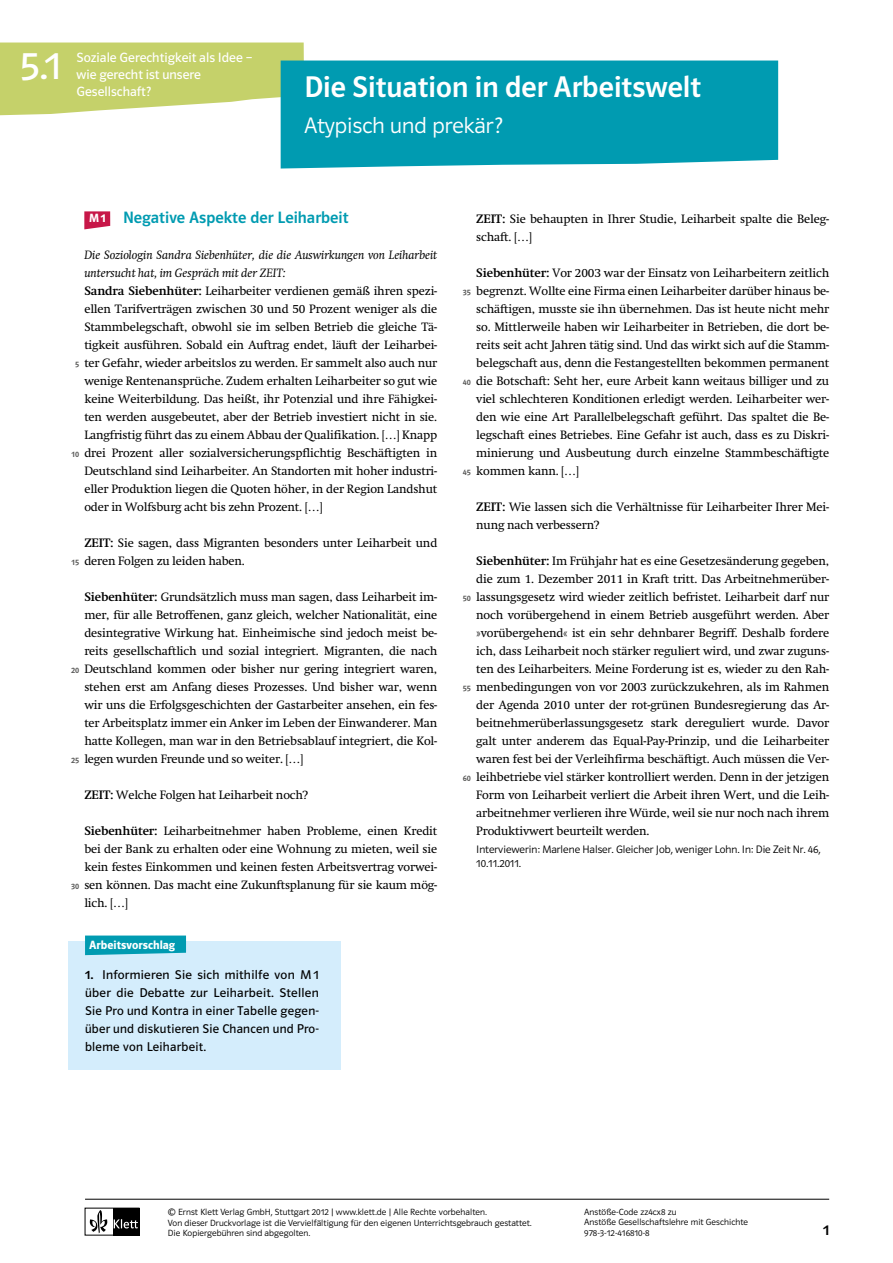
<style>
.page{position:relative;width:893px;height:1263px;background:#fff}
.page>*{position:absolute;margin:0;border:0;box-sizing:border-box;transform-origin:0 0}
._07_kolumnentitel_nu{font:40.5px "Polo ST11 K Buch";color:#fff}
._01_u1_head{font:30px "Polo ST11 K Krftg";color:#fff}
._01_u1_subhead{font:22.5px "Polo ST11 K Leicht";color:#fff}
._01_u2_material{font:16.5px "Polo ST11 K Krftg";color:#009bb1}
.Seitenkopf{font:15px "Polo ST11 K Krftg";color:#000}
._07_kolumnentitel{font:13.5px/17.2px "Polo ST11 K Buch";color:#fff}
._08_arbeitsvorschlae{font:12.75px/18px "Polo ST11 K Buch";letter-spacing:.02em;color:#000;text-align:justify}
._02_material_p{font:12px/18px "Klett Swift";letter-spacing:-.01em;color:#000;text-align:justify}
._02_material_anmod{font:italic 12px/18px "Klett Swift";color:#000}
._01_u4{font:12px "Polo ST11 K Hfett";color:#fff}
._06_source{font:10.8px/14.2px "Polo ST11 K Leicht";color:#000}
.Seitenkopf-2{font:9px/10.5px "Polo ST11 K Leicht";letter-spacing:.005em;color:#000}
._04_zeilenzaehler{font:8.25px "Polo ST11 K Krftg";color:#575756}
.s1{font-weight:700}
.s2{font-family:"Polo ST11 K Krftg"}
</style>
<div class="page">
<div style="left:112px;top:1208px;width:27px;height:27px;background:#000"></div>
<svg style="left:114px;top:1219px;width:23px;height:9px"></svg>
<svg style="left:90px;top:1210px;width:17px;height:23px"></svg>
<div style="left:85px;top:1208px;width:54px;height:27px;border:1px solid #000"></div>
<hr style="left:85px;top:1199px;width:744px;height:1px;background:#000">
<svg style="left:0;top:43px;width:304px;height:72px;background:#cad579"></svg>
<div style="left:281px;top:61px;width:497px;height:108px;background:#009bb1"></div>
<svg style="left:84px;top:211px;width:26px;height:18px"></svg>
<div style="left:68px;top:941px;width:272px;height:129px;background:#d4edfc"></div>
<svg style="left:85px;top:935px;width:101px;height:20px;background:#12a2b7"></svg>
<p class="_07_kolumnentitel_nu" style="left:20px;top:44px;width:43px">5.1</p>
<p class="_07_kolumnentitel" style="left:77px;top:49px;width:177px">Soziale Gerechtigkeit als Idee – wie gerecht ist unsere<br>Gesellschaft?</p>
<p class="_01_u1_head" style="left:304px;top:70px;width:399px">Die Situation in der Arbeitswelt</p>
<p class="_01_u1_subhead" style="left:304px;top:113px;width:200px">Atypisch und prekär?</p>
<p class="_01_u4" style="left:89px;top:212px;width:18px">M 1</p>
<p class="_01_u2_material" style="left:123px;top:208px;width:227px">Negative Aspekte der Leiharbeit</p>
<p class="_02_material_anmod" style="left:84px;top:245px;width:354px">Die Soziologin Sandra Siebenhüter, die die Auswirkungen von Leiharbeit untersucht hat, im Gespräch mit der ZEIT:</p>
<p class="_02_material_p" style="left:84px;top:282px;width:354px"><span class="s1">Sandra Siebenhüter:</span> Leiharbeiter verdienen gemäß ihren spezi&shy;ellen Tarifverträgen zwischen 30 und 50 Prozent weniger als die Stammbelegschaft, obwohl sie im selben Betrieb die gleiche Tä&shy;tigkeit ausführen. Sobald ein Auftrag endet, läuft der Leiharbei&shy;ter Gefahr, wieder arbeitslos zu werden. Er sammelt also auch nur wenige Rentenansprüche. Zudem erhalten Leiharbeiter so gut wie keine Weiterbildung. Das heißt, ihr Potenzial und ihre Fähigkei&shy;ten werden ausgebeutet, aber der Betrieb investiert nicht in sie.<br>Langfristig führt das zu einem Abbau der Qualifikation. […] Knapp drei Prozent aller sozialversicherungspflichtig Beschäftigten in Deutschland sind Leiharbeiter. An Standorten mit hoher industri&shy;eller Produktion liegen die Quoten höher, in der Region Landshut oder in Wolfsburg acht bis zehn Prozent. […]</p>
<p class="_02_material_p" style="left:84px;top:534px;width:354px"><span class="s1">ZEIT:</span> Sie sagen, dass Migranten besonders unter Leiharbeit und deren Folgen zu leiden haben.</p>
<p class="_02_material_p" style="left:84px;top:588px;width:354px"><span class="s1">Siebenhüter:</span> Grundsätzlich muss man sagen, dass Leiharbeit im&shy;mer, für alle Betroffenen, ganz gleich, welcher Nationalität, eine desintegrative Wirkung hat. Einheimische sind jedoch meist be&shy;reits gesellschaftlich und sozial integriert. Migranten, die nach Deutschland kommen oder bisher nur gering integriert waren, stehen erst am Anfang dieses Prozesses. Und bisher war, wenn wir uns die Erfolgsgeschichten der Gastarbeiter ansehen, ein fes&shy;ter Arbeitsplatz immer ein Anker im Leben der Einwanderer. Man hatte Kollegen, man war in den Betriebsablauf integriert, die Kol&shy;legen wurden Freunde und so weiter. […]</p>
<p class="_02_material_p" style="left:84px;top:786px;width:225px"><span class="s1">ZEIT:</span> Welche Folgen hat Leiharbeit noch?</p>
<p class="_02_material_p" style="left:84px;top:822px;width:354px"><span class="s1">Siebenhüter:</span> Leiharbeitnehmer haben Probleme, einen Kredit bei der Bank zu erhalten oder eine Wohnung zu mieten, weil sie kein festes Einkommen und keinen festen Arbeitsvertrag vorwei&shy;sen können. Das macht eine Zukunftsplanung für sie kaum mög&shy;lich. […]</p>
<p class="_04_zeilenzaehler" style="left:75px;top:359px;width:6px">5</p>
<p class="_04_zeilenzaehler" style="left:72px;top:449px;width:9px">10</p>
<p class="_04_zeilenzaehler" style="left:72px;top:557px;width:9px">15</p>
<p class="_04_zeilenzaehler" style="left:71px;top:665px;width:10px">20</p>
<p class="_04_zeilenzaehler" style="left:71px;top:755px;width:10px">25</p>
<p class="_04_zeilenzaehler" style="left:71px;top:881px;width:10px">30</p>
<p class="_01_u4" style="left:89px;top:938px;width:87px">Arbeitsvorschlag</p>
<p class="_08_arbeitsvorschlae" style="left:85px;top:965px;width:235px"><span class="s2">1.</span> Informieren Sie sich mithilfe von M 1 über die Debatte zur Leiharbeit. Stellen Sie Pro und Kontra in einer Tabelle gegen&shy;über und diskutieren Sie Chancen und Pro&shy;bleme von Leiharbeit.</p>
<p class="_02_material_p" style="left:476px;top:210px;width:354px"><span class="s1">ZEIT:</span> Sie behaupten in Ihrer Studie, Leiharbeit spalte die Beleg&shy;schaft. […]</p>
<p class="_02_material_p" style="left:476px;top:264px;width:354px"><span class="s1">Siebenhüter:</span> Vor 2003 war der Einsatz von Leiharbeitern zeitlich begrenzt. Wollte eine Firma einen Leiharbeiter darüber hinaus be&shy;schäftigen, musste sie ihn übernehmen. Das ist heute nicht mehr so. Mittlerweile haben wir Leiharbeiter in Betrieben, die dort be&shy;reits seit acht Jahren tätig sind. Und das wirkt sich auf die Stamm&shy;belegschaft aus, denn die Festangestellten bekommen permanent die Botschaft: Seht her, eure Arbeit kann weitaus billiger und zu viel schlechteren Konditionen erledigt werden. Leiharbeiter wer&shy;den wie eine Art Parallelbelegschaft geführt. Das spaltet die Be&shy;legschaft eines Betriebes. Eine Gefahr ist auch, dass es zu Diskri&shy;minierung und Ausbeutung durch einzelne Stammbeschäftigte kommen kann. […]</p>
<p class="_02_material_p" style="left:476px;top:498px;width:354px"><span class="s1">ZEIT:</span> Wie lassen sich die Verhältnisse für Leiharbeiter Ihrer Mei&shy;nung nach verbessern?</p>
<p class="_02_material_p" style="left:476px;top:552px;width:354px"><span class="s1">Siebenhüter:</span> Im Frühjahr hat es eine Gesetzesänderung gegeben, die zum 1. Dezember 2011 in Kraft tritt. Das Arbeitnehmerüber&shy;lassungsgesetz wird wieder zeitlich befristet. Leiharbeit darf nur noch vorübergehend in einem Betrieb ausgeführt werden. Aber »vorübergehend« ist ein sehr dehnbarer Begriff. Deshalb fordere ich, dass Leiharbeit noch stärker reguliert wird, und zwar zuguns&shy;ten des Leiharbeiters. Meine Forderung ist es, wieder zu den Rah&shy;menbedingungen von vor 2003 zurückzukehren, als im Rahmen der Agenda 2010 unter der rot-grünen Bundesregierung das Ar&shy;beitnehmerüberlassungsgesetz stark dereguliert wurde. Davor galt unter anderem das Equal-Pay-Prinzip, und die Leiharbeiter waren fest bei der Verleihfirma beschäftigt. Auch müssen die Ver&shy;leihbetriebe viel stärker kontrolliert werden. Denn in der jetzigen Form von Leiharbeit verliert die Arbeit ihren Wert, und die Leih&shy;arbeitnehmer verlieren ihre Würde, weil sie nur noch nach ihrem Produktivwert beurteilt werden.</p>
<p class="_06_source" style="left:476px;top:842px;width:346px">Interviewerin: Marlene Halser. Gleicher Job, weniger Lohn. In: Die Zeit Nr. 46,<br>10.11.2011.</p>
<p class="_04_zeilenzaehler" style="left:463px;top:287px;width:10px">35</p>
<p class="_04_zeilenzaehler" style="left:463px;top:377px;width:10px">40</p>
<p class="_04_zeilenzaehler" style="left:463px;top:467px;width:10px">45</p>
<p class="_04_zeilenzaehler" style="left:463px;top:593px;width:10px">50</p>
<p class="_04_zeilenzaehler" style="left:463px;top:683px;width:10px">55</p>
<p class="_04_zeilenzaehler" style="left:463px;top:773px;width:10px">60</p>
<p class="Seitenkopf-2" style="left:168px;top:1207px;width:320px">© Ernst Klett Verlag GmbH, Stuttgart 2012 | www.klett.de | Alle Rechte vorbehalten.</p>
<p class="Seitenkopf-2" style="left:168px;top:1217px;width:365px">Von dieser Druckvorlage ist die Vervielfältigung für den eigenen Unterrichtsgebrauch gestattet.<br>Die Kopiergebühren sind abgegolten.</p>
<p class="Seitenkopf-2" style="left:584px;top:1206px;width:94px">Anstöße-Code zz4cx8 zu</p>
<p class="Seitenkopf-2" style="left:584px;top:1217px;width:165px">Anstöße Gesellschaftslehre mit Geschichte</p>
<p class="Seitenkopf-2" style="left:584px;top:1227px;width:67px">978-3-12-416810-8</p>
<p class="Seitenkopf" style="left:823px;top:1222px;width:8px">1</p>
</div>
